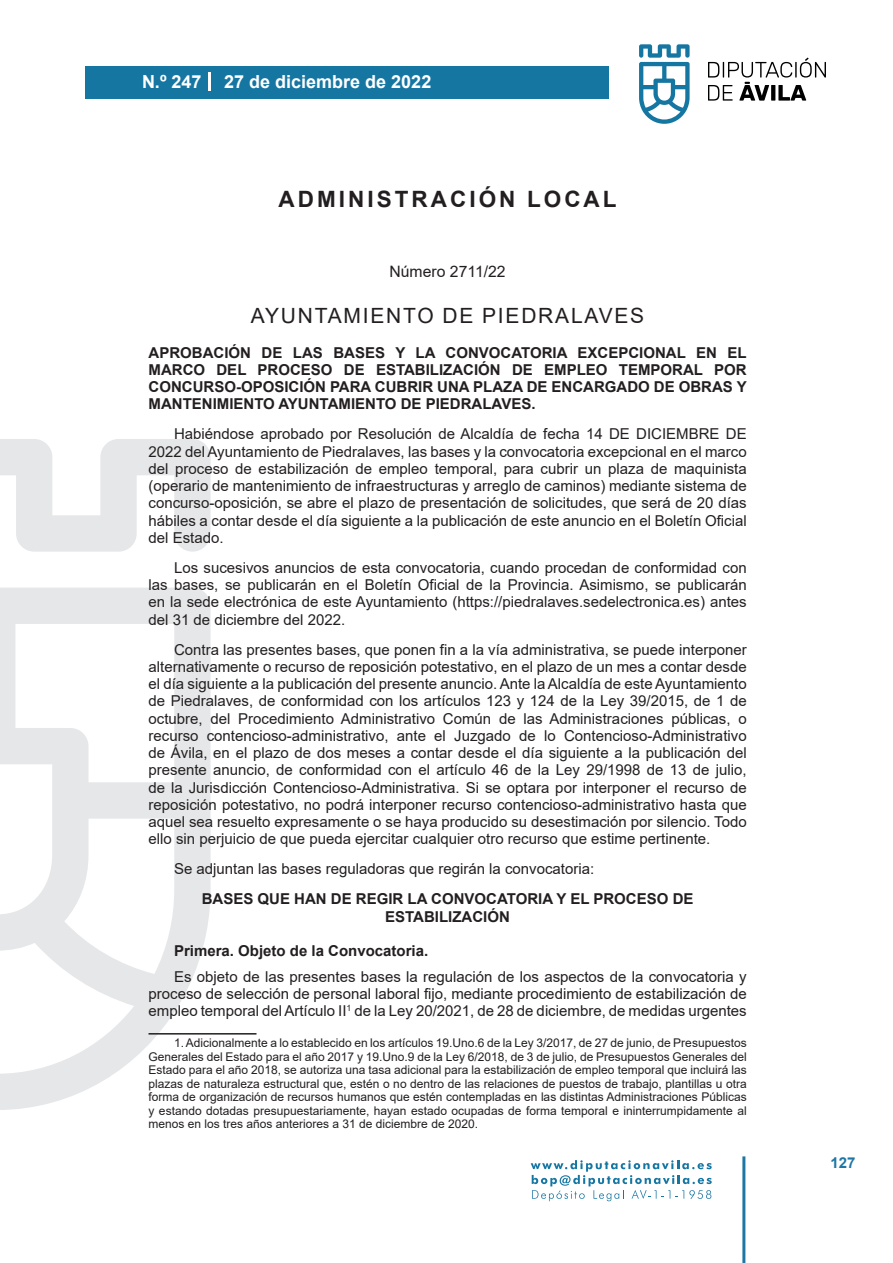
<style>
.page{position:relative;width:893px;height:1263px;background:#fff}
.page>*{position:absolute;margin:0;border:0;box-sizing:border-box;transform-origin:0 0}
.t1{font:700 22.5px "Arial";letter-spacing:.135em;color:#231f20}
.t2{font:21px "Arial";letter-spacing:.085em;color:#231f20}
.t3{font:700 18px "Arial";color:#fff}
.t4{font:15.75px "Arial";color:#231f20}
.t5{font:15px/17.2px "Arial";color:#231f20;text-align:justify}
.t6{font:700 15px/17.2px "Arial";color:#231f20;text-align:justify}
.t7{font:700 15px "Arial";color:#1d76a4}
.t8{font:12px/13.5px "Arial";color:#231f20;text-align:justify}
</style>
<div class="page">
<svg style="left:531px;top:1160px;width:181px;height:41px"></svg>
<div style="left:85px;top:66px;width:523px;height:33px;background:#1676a2"></div>
<svg style="left:639px;top:44px;width:51px;height:80px"></svg>
<svg style="left:708px;top:58px;width:118px;height:43px"></svg>
<hr style="left:742px;top:1156px;width:3px;height:107px;background:#1d76a4">
<svg style="left:208px;top:72px;width:2px;height:18px"></svg>
<svg style="left:0;top:439px;width:211px;height:671px"></svg>
<hr style="left:148px;top:1033px;width:108px;height:1px;background:#231f20">
<p class="t3" style="left:142px;top:69px;width:61px">N.º 247</p>
<p class="t3" style="left:224px;top:69px;width:209px">27 de diciembre de 2022</p>
<h1 class="t1" style="left:278px;top:183px;width:340px">ADMINISTRACIÓN LOCAL</h1>
<p class="t4" style="left:389px;top:260px;width:118px">Número 2711/22</p>
<h2 class="t2" style="left:251px;top:301px;width:395px">AYUNTAMIENTO DE PIEDRALAVES</h2>
<p class="t6" style="left:148px;top:344px;width:600px">APROBACIÓN DE LAS BASES Y LA CONVOCATORIA EXCEPCIONAL EN EL MARCO DEL PROCESO DE ESTABILIZACIÓN DE EMPLEO TEMPORAL POR CONCURSO-OPOSICIÓN PARA CUBRIR UNA PLAZA DE ENCARGADO DE OBRAS Y MANTENIMIENTO AYUNTAMIENTO DE PIEDRALAVES.</p>
<p class="t5" style="left:148px;top:425px;width:600px;text-indent:26px">Habiéndose aprobado por Resolución de Alcaldía de fecha 14 DE DICIEMBRE DE 2022 del Ayuntamiento de Piedralaves, las bases y la convocatoria excepcional en el marco del proceso de estabilización de empleo temporal, para cubrir un plaza de maquinista (operario de mantenimiento de infraestructuras y arreglo de caminos) mediante sistema de concurso-oposición, se abre el plazo de presentación de solicitudes, que será de 20 días hábiles a contar desde el día siguiente a la publicación de este anuncio en el Boletín Oficial del Estado.</p>
<p class="t5" style="left:148px;top:559px;width:600px;text-indent:26px">Los sucesivos anuncios de esta convocatoria, cuando procedan de conformidad con las bases, se publicarán en el Boletín Oficial de la Provincia. Asimismo, se publicarán en la sede electrónica de este Ayuntamiento (https://piedralaves.sedelectronica.es) antes del 31 de diciembre del 2022.</p>
<p class="t5" style="left:148px;top:641px;width:600px;text-indent:26px">Contra las presentes bases, que ponen fin a la vía administrativa, se puede interponer alternativamente o recurso de reposición potestativo, en el plazo de un mes a contar desde el día siguiente a la publicación del presente anuncio. Ante la Alcaldía de este Ayuntamiento de Piedralaves, de conformidad con los artículos 123 y 124 de la Ley 39/2015, de 1 de octubre, del Procedimiento Administrativo Común de las Administraciones públicas, o recurso contencioso-administrativo, ante el Juzgado de lo Contencioso-Administrativo de Ávila, en el plazo de dos meses a contar desde el día siguiente a la publicación del presente anuncio, de conformidad con el artículo 46 de la Ley 29/1998 de 13 de julio, de la Jurisdicción Contencioso-Administrativa. Si se optara por interponer el recurso de reposición potestativo, no podrá interponer recurso contencioso-administrativo hasta que aquel sea resuelto expresamente o se haya producido su desestimación por silencio. Todo ello sin perjuicio de que pueda ejercitar cualquier otro recurso que estime pertinente.</p>
<p class="t5" style="left:174px;top:860px;width:422px">Se adjuntan las bases reguladoras que regirán la convocatoria:</p>
<p class="t6" style="left:202px;top:891px;width:493px;text-align:center">BASES QUE HAN DE REGIR LA CONVOCATORIA Y EL PROCESO DE<br>ESTABILIZACIÓN</p>
<p class="t6" style="left:174px;top:942px;width:256px">Primera. Objeto de la Convocatoria.</p>
<p class="t5" style="left:148px;top:968px;width:600px;text-indent:26px">Es objeto de las presentes bases la regulación de los aspectos de la convocatoria y proceso de selección de personal laboral fijo, mediante procedimiento de estabilización de empleo temporal del Artículo II<sup>1</sup> de la Ley 20/2021, de 28 de diciembre, de medidas urgentes</p>
<p class="t8" style="left:148px;top:1036px;width:600px;text-indent:26px">1. Adicionalmente a lo establecido en los artículos 19.Uno.6 de la Ley 3/2017, de 27 de junio, de Presupuestos Generales del Estado para el año 2017 y 19.Uno.9 de la Ley 6/2018, de 3 de julio, de Presupuestos Generales del Estado para el año 2018, se autoriza una tasa adicional para la estabilización de empleo temporal que incluirá las plazas de naturaleza estructural que, estén o no dentro de las relaciones de puestos de trabajo, plantillas u otra forma de organización de recursos humanos que estén contempladas en las distintas Administraciones Públicas y estando dotadas presupuestariamente, hayan estado ocupadas de forma temporal e ininterrumpidamente al menos en los tres años anteriores a 31 de diciembre de 2020.</p>
<p class="t7" style="left:831px;top:1152px;width:27px">127</p>
</div>
